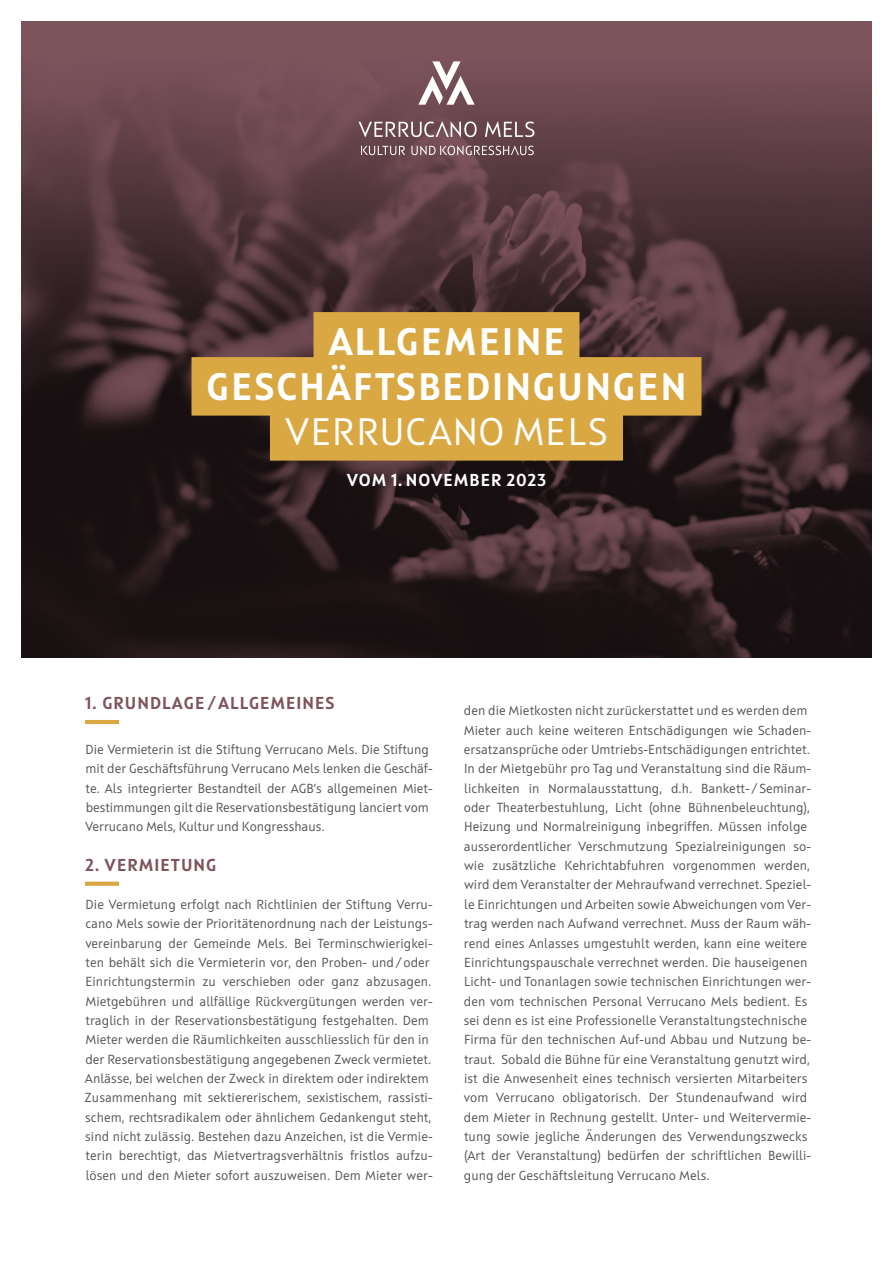
<style>
.page{position:relative;width:893px;height:1263px;background:#fff}
.page>*{position:absolute;margin:0;border:0;box-sizing:border-box;transform-origin:0 0}
.t1{font:700 38.25px/45px "Squad";letter-spacing:.065em;color:#fff;text-align:center}
.t2{font:38.25px "Squad";letter-spacing:.04em;color:#fff}
.t3{font:700 17.25px "Squad";letter-spacing:.06em;color:#7e545d}
.t4{font:700 17.25px "Squad";letter-spacing:.06em;color:#fff}
.t5{font:13.2px/19.4px "Squad";letter-spacing:.005em;color:#565655}
</style>
<div class="page">
<svg style="left:21px;top:21px;width:851px;height:636px;background:#462e33"></svg>
<hr style="left:85px;top:720px;width:34px;height:4px;background:#d9a842">
<svg style="left:85px;top:882px;width:34px;height:4px"></svg>
<div style="left:313px;top:312px;width:266px;height:59px;background:#d9a842"></div>
<div style="left:191px;top:357px;width:510px;height:59px;background:#d9a842"></div>
<div style="left:270px;top:402px;width:353px;height:59px;background:#d9a842"></div>
<svg style="left:359px;top:121px;width:118px;height:16px;background:#947a80"></svg>
<svg style="left:485px;top:121px;width:49px;height:16px"></svg>
<svg style="left:361px;top:146px;width:44px;height:9px"></svg>
<svg style="left:411px;top:145px;width:123px;height:10px"></svg>
<svg style="left:418px;top:61px;width:57px;height:44px"></svg>
<h1 class="t1" style="left:206px;top:319px;width:481px">ALLGEMEINE<br>GESCHÄFTSBEDINGUNGEN</h1>
<h1 class="t2" style="left:285px;top:408px;width:324px">VERRUCANO MELS</h1>
<h2 class="t4" style="left:347px;top:469px;width:201px">VOM 1. NOVEMBER 2023</h2>
<h2 class="t3" style="left:85px;top:692px;width:251px">1. GRUNDLAGE /ALLGEMEINES</h2>
<p class="t5" style="left:85px;top:740px;width:349px">Die Vermieterin ist die Stiftung Verrucano Mels. Die Stiftung mit der Geschäftsführung Verrucano Mels lenken die Geschäf&shy;te. Als integrierter Bestandteil der AGB’s allgemeinen Miet&shy;bestimmungen gilt die Reservationsbestätigung lanciert vom Verrucano Mels, Kultur und Kongresshaus.</p>
<h2 class="t3" style="left:85px;top:854px;width:132px">2. VERMIETUNG</h2>
<p class="t5" style="left:85px;top:895px;width:349px">Die Vermietung erfolgt nach Richtlinien der Stiftung Verru&shy;cano Mels sowie der Prioritätenordnung nach der Leistungs&shy;vereinbarung der Gemeinde Mels. Bei Terminschwierigkei&shy;ten behält sich die Vermieterin vor, den Proben- und/oder Einrichtungstermin zu verschieben oder ganz abzusagen.<br>Mietgebühren und allfällige Rückvergütungen werden ver&shy;traglich in der Reservationsbestätigung festgehalten. Dem Mieter werden die Räumlichkeiten ausschliesslich für den in der Reservationsbestätigung angegebenen Zweck vermietet.<br>Anlässe, bei welchen der Zweck in direktem oder indirektem Zusammenhang mit sektiererischem, sexistischem, rassisti&shy;schem, rechtsradikalem oder ähnlichem Gedankengut steht, sind nicht zulässig. Bestehen dazu Anzeichen, ist die Vermie&shy;terin berechtigt, das Mietvertragsverhältnis fristlos aufzu&shy;lösen und den Mieter sofort auszuweisen. Dem Mieter wer-</p>
<p class="t5" style="left:464px;top:701px;width:349px">den die Mietkosten nicht zurückerstattet und es werden dem Mieter auch keine weiteren Entschädigungen wie Schaden&shy;ersatzansprüche oder Umtriebs-Entschädigungen entrichtet.<br>In der Mietgebühr pro Tag und Veranstaltung sind die Räum&shy;lichkeiten in Normalausstattung, d.h. Bankett- / Seminar&shy;oder Theaterbestuhlung, Licht (ohne Bühnenbeleuchtung), Heizung und Normalreinigung inbegriffen. Müssen infolge ausserordentlicher Verschmutzung Spezialreinigungen so&shy;wie zusätzliche Kehrichtabfuhren vorgenommen werden, wird dem Veranstalter der Mehraufwand verrechnet. Speziel&shy;le Einrichtungen und Arbeiten sowie Abweichungen vom Ver&shy;trag werden nach Aufwand verrechnet. Muss der Raum wäh&shy;rend eines Anlasses umgestuhlt werden, kann eine weitere Einrichtungspauschale verrechnet werden. Die hauseigenen Licht- und Tonanlagen sowie technischen Einrichtungen wer&shy;den vom technischen Personal Verrucano Mels bedient. Es sei denn es ist eine Professionelle Veranstaltungstechnische Firma für den technischen Auf-und Abbau und Nutzung be&shy;traut. Sobald die Bühne für eine Veranstaltung genutzt wird, ist die Anwesenheit eines technisch versierten Mitarbeiters vom Verrucano obligatorisch. Der Stundenaufwand wird dem Mieter in Rechnung gestellt. Unter- und Weitervermie&shy;tung sowie jegliche Änderungen des Verwendungszwecks (Art der Veranstaltung) bedürfen der schriftlichen Bewilli&shy;gung der Geschäftsleitung Verrucano Mels.</p>
</div>
